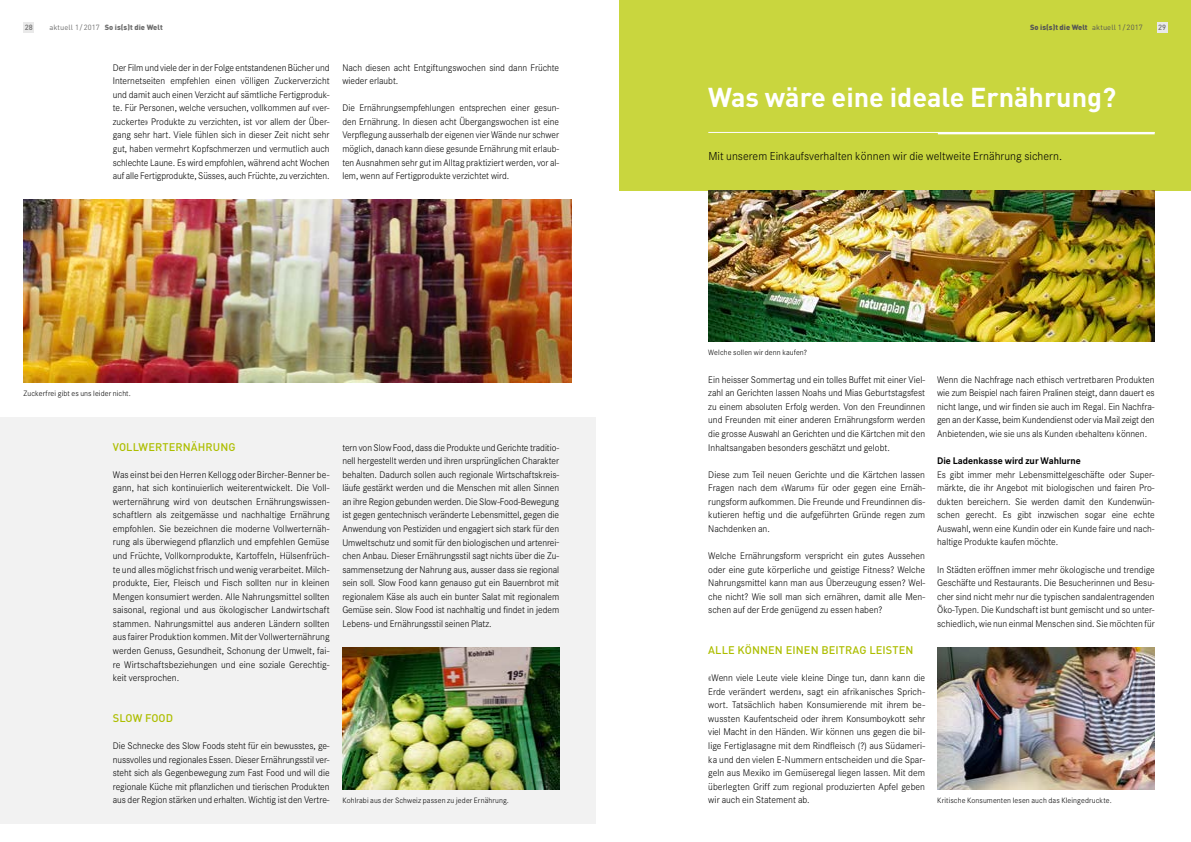
<style>
.page{position:relative;width:1191px;height:842px;background:#fff}
.page>*{position:absolute;margin:0;border:0;box-sizing:border-box;transform-origin:0 0}
.t1{font:700 27px "DIN";color:#fff}
.t2{font:300 12px "Corporate S";letter-spacing:.005em;color:#000}
.t3{font:500 11px "DIN";letter-spacing:.01em;color:#adbe00}
.t4{font:300 10px/13.6px "Corporate S";color:#000;text-align:justify}
.t5{font:300 10px/13.6px "Corporate S";color:#000;text-align:justify;scale:.96 1}
.t6{font:700 10px "Corporate S";color:#000}
.t7{font:300 8px "Corporate S";letter-spacing:.015em;color:#000}
.t8{font:900 7.5px "DIN";letter-spacing:.005em;color:#6e6e6e}
.t9{font:900 7.5px "DIN";color:#565655}
.t10{font:500 7.5px "DIN";color:#6e6e6e}
.s1{font-weight:400}
</style>
<div class="page">
<div style="left:24px;top:22px;width:10px;height:10px;background:#e9e9e9"></div>
<div style="left:619px;top:0;width:572px;height:190px;background:#c9d63e"></div>
<div style="left:1157px;top:22px;width:10px;height:10px;background:#e9e9e9"></div>
<img style="left:708px;top:190px;width:446px;height:152px">
<div style="left:0;top:417px;width:595px;height:406px;background:#f2f2f2"></div>
<img style="left:24px;top:200px;width:548px;height:183px">
<img style="left:342px;top:647px;width:217px;height:143px">
<hr style="left:938px;top:132px;width:216px;height:2px;background:#fff">
<hr style="left:708px;top:132px;width:446px;height:1px;background:#fff">
<img style="left:938px;top:647px;width:216px;height:143px">
<p class="t10" style="left:25px;top:22px;width:10px">28</p>
<p class="t8" style="left:49px;top:22px;width:115px"><span class="s1">aktuell 1 / 2017</span> So is(s)t die Welt</p>
<p class="t10" style="left:1158px;top:22px;width:10px">29</p>
<p class="t4" style="left:113px;top:61px;width:218px">Der Film und viele der in der Folge entstandenen Bücher und Internetseiten empfehlen einen völligen Zuckerverzicht und damit auch einen Verzicht auf sämtliche Fertigproduk&shy;te. Für Personen, welche versuchen, vollkommen auf «ver&shy;zuckerte» Produkte zu verzichten, ist vor allem der Über&shy;gang sehr hart. Viele fühlen sich in dieser Zeit nicht sehr gut, haben vermehrt Kopfschmerzen und vermutlich auch schlechte Laune. Es wird empfohlen, während acht Wochen auf alle Fertigprodukte, Süsses, auch Früchte, zu verzichten.</p>
<p class="t9" style="left:1030px;top:22px;width:114px">So is(s)t die Welt <span class="s1">aktuell 1 / 2017</span></p>
<p class="t4" style="left:342px;top:61px;width:218px">Nach diesen acht Entgiftungswochen sind dann Früchte wieder erlaubt.</p>
<p class="t5" style="left:342px;top:101px;width:227px">Die Ernährungsempfehlungen entsprechen einer gesun&shy;den Ernährung. In diesen acht Übergangswochen ist eine Verpflegung ausserhalb der eigenen vier Wände nur schwer möglich, danach kann diese gesunde Ernährung mit erlaub&shy;ten Ausnahmen sehr gut im Alltag praktiziert werden, vor al&shy;lem, wenn auf Fertigprodukte verzichtet wird.</p>
<h1 class="t1" style="left:708px;top:80px;width:409px">Was wäre eine ideale Ernährung?</h1>
<p class="t2" style="left:708px;top:149px;width:355px">Mit unserem Einkaufsverhalten können wir die weltweite Ernährung sichern.</p>
<p class="t7" style="left:24px;top:389px;width:109px">Zuckerfrei gibt es uns leider nicht.</p>
<p class="t3" style="left:113px;top:439px;width:124px">VOLLWERTERNÄHRUNG</p>
<p class="t4" style="left:113px;top:468px;width:218px">Was einst bei den Herren Kellogg oder Bircher-Benner be&shy;gann, hat sich kontinuierlich weiterentwickelt. Die Voll&shy;werternährung wird von deutschen Ernährungswissen&shy;schaftlern als zeitgemässe und nachhaltige Ernährung empfohlen. Sie bezeichnen die moderne Vollwerternäh&shy;rung als überwiegend pflanzlich und empfehlen Gemüse und Früchte, Vollkornprodukte, Kartoffeln, Hülsenfrüch&shy;te und alles möglichst frisch und wenig verarbeitet. Milch&shy;produkte, Eier, Fleisch und Fisch sollten nur in kleinen Mengen konsumiert werden. Alle Nahrungsmittel sollten saisonal, regional und aus ökologischer Landwirtschaft stammen. Nahrungsmittel aus anderen Ländern sollten aus fairer Produktion kommen. Mit der Vollwerternährung werden Genuss, Gesundheit, Schonung der Umwelt, fai&shy;re Wirtschaftsbeziehungen und eine soziale Gerechtig&shy;keit versprochen.</p>
<p class="t3" style="left:113px;top:711px;width:62px">SLOW FOOD</p>
<p class="t4" style="left:113px;top:739px;width:218px">Die Schnecke des Slow Foods steht für ein bewusstes, ge&shy;nussvolles und regionales Essen. Dieser Ernährungsstil ver&shy;steht sich als Gegenbewegung zum Fast Food und will die regionale Küche mit pflanzlichen und tierischen Produkten aus der Region stärken und erhalten. Wichtig ist den Vertre-</p>
<p class="t4" style="left:342px;top:441px;width:218px">tern von Slow Food, dass die Produkte und Gerichte traditio&shy;nell hergestellt werden und ihren ursprünglichen Charakter behalten. Dadurch sollen auch regionale Wirtschaftskreis&shy;läufe gestärkt werden und die Menschen mit allen Sinnen an ihre Region gebunden werden. Die Slow-Food-Bewegung ist gegen gentechnisch veränderte Lebensmittel, gegen die Anwendung von Pestiziden und engagiert sich stark für den Umweltschutz und somit für den biologischen und artenrei&shy;chen Anbau. Dieser Ernährungsstil sagt nichts über die Zu&shy;sammensetzung der Nahrung aus, ausser dass sie regional sein soll. Slow Food kann genauso gut ein Bauernbrot mit regionalem Käse als auch ein bunter Salat mit regionalem Gemüse sein. Slow Food ist nachhaltig und findet in jedem Lebens- und Ernährungsstil seinen Platz.</p>
<p class="t7" style="left:342px;top:796px;width:168px">Kohlrabi aus der Schweiz passen zu jeder Ernährung.</p>
<p class="t7" style="left:708px;top:348px;width:100px">Welche sollen wir denn kaufen?</p>
<p class="t4" style="left:708px;top:373px;width:218px">Ein heisser Sommertag und ein tolles Buffet mit einer Viel&shy;zahl an Gerichten lassen Noahs und Mias Geburtstagsfest zu einem absoluten Erfolg werden. Von den Freundinnen und Freunden mit einer anderen Ernährungsform werden die grosse Auswahl an Gerichten und die Kärtchen mit den Inhaltsangaben besonders geschätzt und gelobt.</p>
<p class="t4" style="left:708px;top:468px;width:218px">Diese zum Teil neuen Gerichte und die Kärtchen lassen Fragen nach dem «Warum» für oder gegen eine Ernäh&shy;rungsform aufkommen. Die Freunde und Freundinnen dis&shy;kutieren heftig und die aufgeführten Gründe regen zum Nachdenken an.</p>
<p class="t4" style="left:708px;top:549px;width:218px">Welche Ernährungsform verspricht ein gutes Aussehen oder eine gute körperliche und geistige Fitness? Welche Nahrungsmittel kann man aus Überzeugung essen? Wel&shy;che nicht? Wie soll man sich ernähren, damit alle Men&shy;schen auf der Erde genügend zu essen haben?</p>
<p class="t3" style="left:708px;top:643px;width:207px">ALLE KÖNNEN EINEN BEITRAG LEISTEN</p>
<p class="t4" style="left:708px;top:671px;width:218px">«Wenn viele Leute viele kleine Dinge tun, dann kann die Erde verändert werden», sagt ein afrikanisches Sprich&shy;wort. Tatsächlich haben Konsumierende mit ihrem be&shy;wussten Kaufentscheid oder ihrem Konsumboykott sehr viel Macht in den Händen. Wir können uns gegen die bil&shy;lige Fertiglasagne mit dem Rindfleisch (?) aus Südameri&shy;ka und den vielen E-Nummern entscheiden und die Spar&shy;geln aus Mexiko im Gemüseregal liegen lassen. Mit dem überlegten Griff zum regional produzierten Apfel geben wir auch ein Statement ab.</p>
<p class="t4" style="left:937px;top:373px;width:219px">Wenn die Nachfrage nach ethisch vertretbaren Produkten wie zum Beispiel nach fairen Pralinen steigt, dann dauert es nicht lange, und wir finden sie auch im Regal. Ein Nachfra&shy;gen an der Kasse, beim Kundendienst oder via Mail zeigt den Anbietenden, wie sie uns als Kunden «behalten» können.</p>
<p class="t6" style="left:937px;top:455px;width:145px">Die Ladenkasse wird zur Wahlurne</p>
<p class="t4" style="left:937px;top:468px;width:219px">Es gibt immer mehr Lebensmittelgeschäfte oder Super&shy;märkte, die ihr Angebot mit biologischen und fairen Pro&shy;dukten bereichern. Sie werden damit den Kundenwün&shy;schen gerecht. Es gibt inzwischen sogar eine echte Auswahl, wenn eine Kundin oder ein Kunde faire und nach&shy;haltige Produkte kaufen möchte.</p>
<p class="t4" style="left:937px;top:563px;width:219px">In Städten eröffnen immer mehr ökologische und trendige Geschäfte und Restaurants. Die Besucherinnen und Besu&shy;cher sind nicht mehr nur die typischen sandalentragenden Öko-Typen. Die Kundschaft ist bunt gemischt und so unter&shy;schiedlich, wie nun einmal Menschen sind. Sie möchten für</p>
<p class="t7" style="left:937px;top:796px;width:176px">Kritische Konsumenten lesen auch das Kleingedruckte.</p>
</div>
